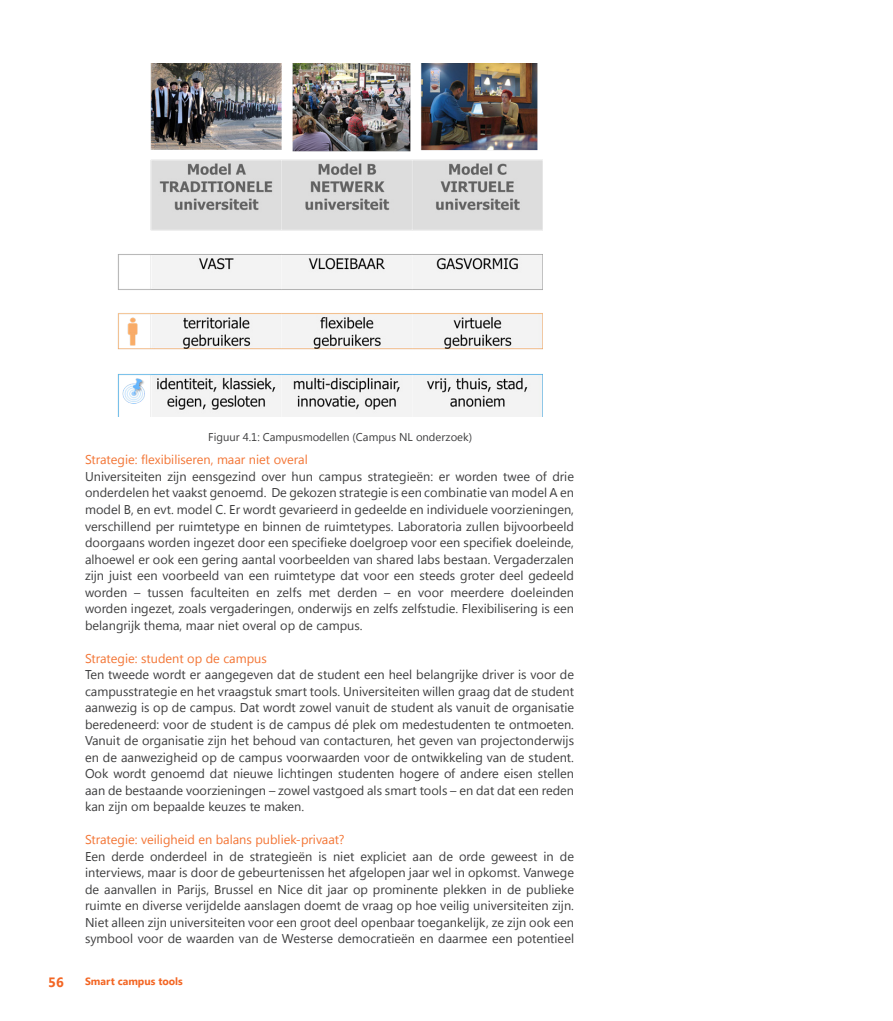
<style>
.page{position:relative;width:893px;height:1021px;background:#fff}
.page>*{position:absolute;margin:0;border:0;box-sizing:border-box;transform-origin:0 0}
.t1{font:700 13.5px "Khmer UI";color:#f36624}
.t2{font:12.75px/16.5px "Khmer UI";color:#3e3e3f;text-align:justify}
.t3{font:12.75px "Khmer UI";color:#f37535}
.t4{font:11.25px "Khmer UI";color:#3e3e3f}
.t5{font:700 10.5px "Khmer UI";color:#f36624}
</style>
<div class="page">
<img style="left:117px;top:64px;width:425px;height:353px">
<p class="t4" style="left:208px;top:430px;width:265px">Figuur 4.1: Campusmodellen (Campus NL onderzoek)</p>
<p class="t3" style="left:85px;top:452px;width:224px">Strategie: flexibiliseren, maar niet overal</p>
<p class="t2" style="left:85px;top:468px;width:491px">Universiteiten zijn eensgezind over hun campus strategieën: er worden twee of drie onderdelen het vaakst genoemd. De gekozen strategie is een combinatie van model A en model B, en evt. model C. Er wordt gevarieerd in gedeelde en individuele voorzieningen, verschillend per ruimtetype en binnen de ruimtetypes. Laboratoria zullen bijvoorbeeld doorgaans worden ingezet door een specifieke doelgroep voor een specifiek doeleinde, alhoewel er ook een gering aantal voorbeelden van shared labs bestaan. Vergaderzalen zijn juist een voorbeeld van een ruimtetype dat voor een steeds groter deel gedeeld worden – tussen faculteiten en zelfs met derden – en voor meerdere doeleinden worden ingezet, zoals vergaderingen, onderwijs en zelfs zelfstudie. Flexibilisering is een belangrijk thema, maar niet overal op de campus.</p>
<p class="t3" style="left:85px;top:650px;width:183px">Strategie: student op de campus</p>
<p class="t2" style="left:85px;top:666px;width:491px">Ten tweede wordt er aangegeven dat de student een heel belangrijke driver is voor de campusstrategie en het vraagstuk smart tools. Universiteiten willen graag dat de student aanwezig is op de campus. Dat wordt zowel vanuit de student als vanuit de organisatie beredeneerd: voor de student is de campus dé plek om medestudenten te ontmoeten.<br>Vanuit de organisatie zijn het behoud van contacturen, het geven van projectonderwijs en de aanwezigheid op de campus voorwaarden voor de ontwikkeling van de student.<br>Ook wordt genoemd dat nieuwe lichtingen studenten hogere of andere eisen stellen aan de bestaande voorzieningen – zowel vastgoed als smart tools – en dat dat een reden kan zijn om bepaalde keuzes te maken.</p>
<p class="t3" style="left:85px;top:832px;width:261px">Strategie: veiligheid en balans publiek-privaat?</p>
<p class="t2" style="left:85px;top:848px;width:490px">Een derde onderdeel in de strategieën is niet expliciet aan de orde geweest in de interviews, maar is door de gebeurtenissen het afgelopen jaar wel in opkomst. Vanwege de aanvallen in Parijs, Brussel en Nice dit jaar op prominente plekken in de publieke ruimte en diverse verijdelde aanslagen doemt de vraag op hoe veilig universiteiten zijn.<br>Niet alleen zijn universiteiten voor een groot deel openbaar toegankelijk, ze zijn ook een symbool voor de waarden van de Westerse democratieën en daarmee een potentieel</p>
<p class="t1" style="left:48px;top:974px;width:17px">56</p>
<p class="t5" style="left:85px;top:975px;width:99px">Smart campus tools</p>
</div>
